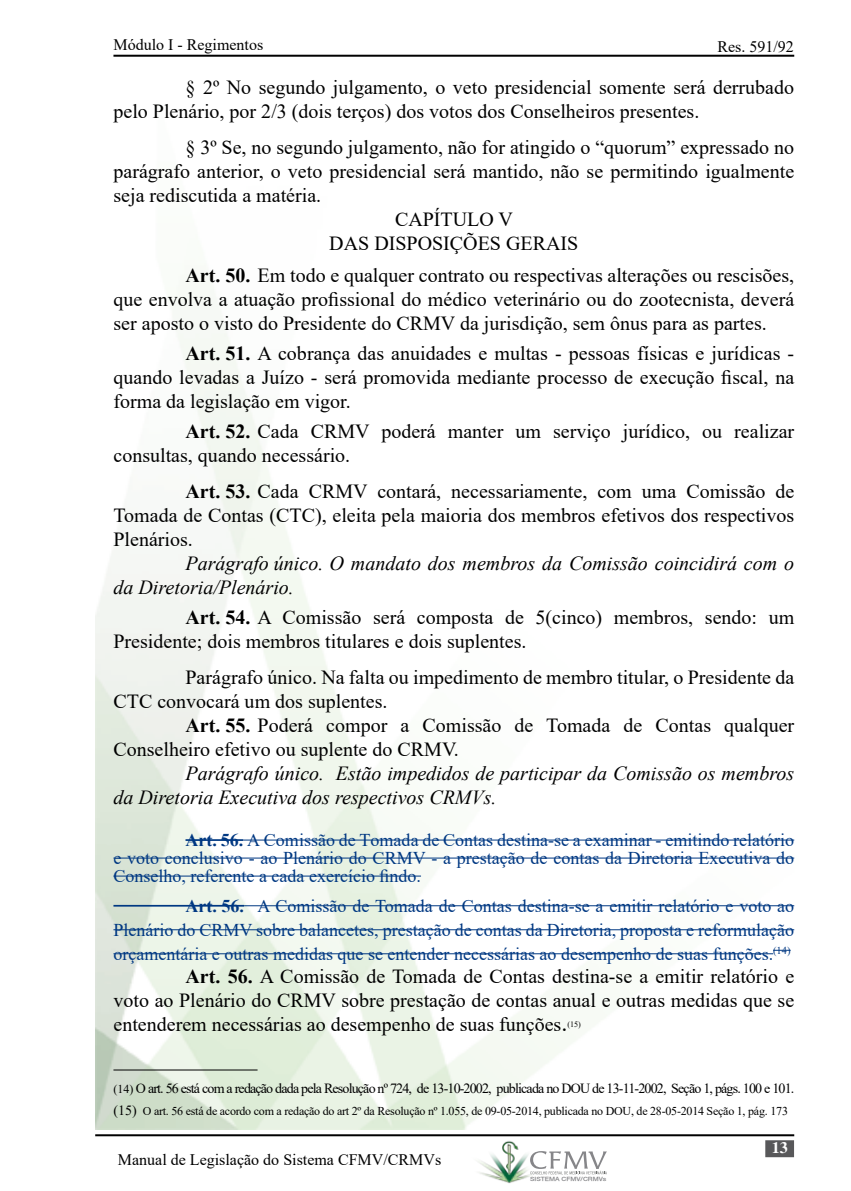
<style>
.page{position:relative;width:851px;height:1191px;background:#fff}
.page>*{position:absolute;margin:0;border:0;box-sizing:border-box;transform-origin:0 0}
.t1{font:20px/24px "Times New Roman";color:#000}
.t2{font:italic 20px/24px "Times New Roman";color:#000}
.t3{font:18px/18px "Times New Roman";color:#003882;text-align:justify}
.t4{font:16px "Times New Roman";color:#000}
.t5{font:700 16px "Times";color:#fff}
.t6{font:14px "Times New Roman";letter-spacing:-.06em;color:#000}
.t7{font:12px "Times New Roman";letter-spacing:-.02em;color:#000}
.t8{font:8.2px "Times New Roman";color:#000}
.t9{font:500 5.8px "Helvetica Neue";color:#868689;scale:1.16 1}
.s1{font-weight:700}
.s2{font-size:24px}
.s3{font-size:12px}
.s4{font-size:14px}
</style>
<div class="page">
<hr style="left:95px;top:1134px;width:699px;height:2px;background:#000">
<hr style="left:113px;top:55px;width:681px;height:2px;background:#000">
<div style="left:765px;top:1140px;width:28px;height:17px;background:#58585a;border:2px solid #58585a"></div>
<img style="left:95px;top:322px;width:700px;height:807px">
<img style="left:458px;top:1134px;width:166px;height:50px">
<svg style="left:530px;top:1151px;width:76px;height:23px"></svg>
<hr style="left:185px;top:839px;width:58px;height:2px;background:#003882">
<hr style="left:243px;top:839px;width:551px;height:1px;background:#003882">
<hr style="left:113px;top:857px;width:681px;height:1px;background:#003882">
<hr style="left:113px;top:875px;width:308px;height:1px;background:#003882">
<hr style="left:113px;top:905px;width:131px;height:1px;background:#003882">
<hr style="left:244px;top:905px;width:550px;height:1px;background:#003882">
<hr style="left:113px;top:929px;width:681px;height:1px;background:#003882">
<hr style="left:113px;top:953px;width:660px;height:1px;background:#003882">
<svg style="left:773px;top:950px;width:17px;height:1px"></svg>
<hr style="left:113px;top:1069px;width:144px;height:1px;background:#000">
<p class="t4" style="left:113px;top:34px;width:151px">Módulo I - Regimentos</p>
<p class="t4" style="left:717px;top:35px;width:78px">Res. 591/92</p>
<p class="t1" style="left:113px;top:75px;width:682px;text-indent:72px">§ 2º No segundo julgamento, o veto presidencial somente será derrubado pelo Plenário, por 2/3 (dois terços) dos votos dos Conselheiros presentes.</p>
<p class="t1" style="left:185px;top:135px;width:610px">§ 3º Se, no segundo julgamento, não for atingido o “quorum” expressado no</p>
<p class="t1" style="left:113px;top:159px;width:682px">parágrafo anterior, o veto presidencial será mantido, não se permitindo igualmente</p>
<p class="t1" style="left:113px;top:183px;width:209px">seja rediscutida a matéria.</p>
<p class="t1" style="left:395px;top:207px;width:119px">CAPÍTULO V</p>
<p class="t1" style="left:329px;top:231px;width:250px">DAS DISPOSIÇÕES GERAIS</p>
<p class="t1" style="left:113px;top:263px;width:682px;text-align:justify;text-indent:72px"><span class="s1">Art. 50.</span> Em todo e qualquer contrato ou respectivas alterações ou rescisões, que envolva a atuação profissional do médico veterinário ou do zootecnista, deverá ser aposto o visto do Presidente do CRMV da jurisdição, sem ônus para as partes.</p>
<p class="t1" style="left:113px;top:341px;width:682px;text-align:justify;text-indent:72px"><span class="s1">Art. 51.</span> A cobrança das anuidades e multas - pessoas físicas e jurídicas - quando levadas a Juízo - será promovida mediante processo de execução fiscal, na forma da legislação em vigor.</p>
<p class="t1" style="left:113px;top:419px;width:682px;text-indent:72px"><span class="s1">Art. 52.</span> Cada CRMV poderá manter um serviço jurídico, ou realizar consultas, quando necessário.</p>
<p class="t1" style="left:113px;top:479px;width:682px;text-align:justify;text-indent:72px"><span class="s1">Art. 53.</span> Cada CRMV contará, necessariamente, com uma Comissão de Tomada de Contas (CTC), eleita pela maioria dos membros efetivos dos respectivos Plenários.</p>
<p class="t2" style="left:113px;top:551px;width:682px;text-indent:72px">Parágrafo único. O mandato dos membros da Comissão coincidirá com o da Diretoria/Plenário.</p>
<p class="t1" style="left:113px;top:605px;width:682px;text-indent:72px"><span class="s1">Art. 54.</span> A Comissão será composta de 5(cinco) membros, sendo: um<br>Presidente; dois membros titulares e dois suplentes.</p>
<p class="t1" style="left:113px;top:665px;width:682px;text-indent:72px">Parágrafo único. Na falta ou impedimento de membro titular, o Presidente da<br>CTC convocará um dos suplentes.</p>
<p class="t1" style="left:113px;top:713px;width:682px;text-indent:72px"><span class="s1">Art. 55.</span> Poderá compor a Comissão de Tomada de Contas qualquer<br>Conselheiro efetivo ou suplente do CRMV.</p>
<p class="t2" style="left:113px;top:761px;width:682px;text-indent:72px">Parágrafo único. Estão impedidos de participar da Comissão os membros da Diretoria Executiva dos respectivos CRMVs.</p>
<p class="t3" style="left:113px;top:830px;width:682px;text-indent:72px"><span class="s1">Art. 56.</span> A Comissão de Tomada de Contas destina-se a examinar - emitindo relatório e voto conclusivo - ao Plenário do CRMV - a prestação de contas da Diretoria Executiva do Conselho, referente a cada exercício findo.</p>
<p class="t3" style="left:113px;top:893px;width:682px;line-height:24px;text-indent:72px"><span class="s1">Art. 56.</span> A Comissão de Tomada de Contas destina-se a emitir relatório e voto ao Plenário do CRMV sobre balancetes, prestação de contas da Diretoria, proposta e reformulação orçamentária e outras medidas que se entender necessárias ao desempenho de suas funções.<sup>(14)</sup></p>
<p class="t1" style="left:113px;top:964px;width:682px;text-align:justify;text-indent:72px"><span class="s1">Art. 56.</span> A Comissão de Tomada de Contas destina-se a emitir relatório e voto ao Plenário do CRMV sobre prestação de contas anual e outras medidas que se entenderem necessárias ao desempenho de suas funções<span class="s2">.</span></p>
<p class="t8" style="left:567px;top:1018px;width:15px">(15)</p>
<p class="t6" style="left:113px;top:1078px;width:682px"><span class="s3">(14)</span> O art. 56 está com a redação dada pela Resolução nº 724, de 13-10-2002, publicada no DOU de 13-11-2002, Seção 1, págs. 100 e 101.</p>
<p class="t7" style="left:113px;top:1102px;width:676px"><span class="s4">(15)</span> O art. 56 está de acordo com a redação do art 2º da Resolução nº 1.055, de 09-05-2014, publicada no DOU, de 28-05-2014 Seção 1, pág. 173</p>
<p class="t4" style="left:118px;top:1148px;width:325px">Manual de Legislação do Sistema CFMV/CRMVs</p>
<p class="t9" style="left:530px;top:1175px;width:67px">SISTEMA CFMV/CRMVs</p>
<p class="t5" style="left:771px;top:1138px;width:17px">13</p>
</div>
